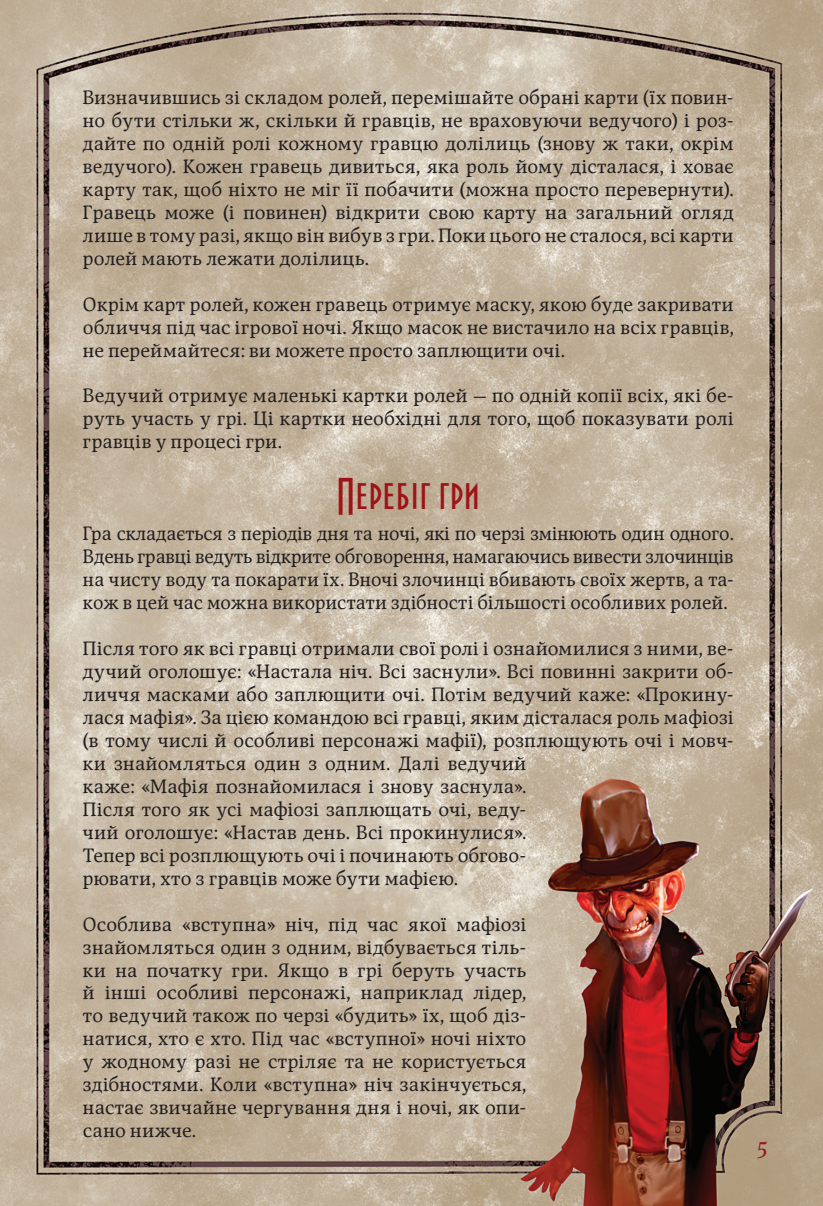
<style>
.page{position:relative;width:823px;height:1206px;background:#fff}
.page>*{position:absolute;margin:0;border:0;box-sizing:border-box;transform-origin:0 0}
.t1{font:33.75px "Bankir Retro";color:#9c1418}
.t2{font:22.5px "Mirandolina Calligr Two";color:#9c1418}
.t3{font:19.12px/22.9px "Mirandolina";letter-spacing:.02em;color:#231f20;text-align:justify}
</style>
<div class="page">
<img style="left:0;top:0;width:823px;height:1205px">
<p class="t3" style="left:83px;top:86px;width:652px">Визначившись зі складом ролей, перемішайте обрані карти (їх повин&shy;но бути стільки ж, скільки й гравців, не враховуючи ведучого) і роз&shy;дайте по одній ролі кожному гравцю долілиць (знову ж таки, окрім ведучого). Кожен гравець дивиться, яка роль йому дісталася, і ховає карту так, щоб ніхто не міг її побачити (можна просто перевернути).<br>Гравець може (і повинен) відкрити свою карту на загальний огляд лише в тому разі, якщо він вибув з гри. Поки цього не сталося, всі карти ролей мають лежати долілиць.</p>
<p class="t3" style="left:83px;top:293px;width:652px">Окрім карт ролей, кожен гравець отримує маску, якою буде закривати обличчя під час ігрової ночі. Якщо масок не вистачило на всіх гравців, не переймайтеся: ви можете просто заплющити очі.</p>
<p class="t3" style="left:83px;top:385px;width:652px">Ведучий отримує маленькі картки ролей — по одній копії всіх, які бе&shy;руть участь у грі. Ці картки необхідні для того, щоб показувати ролі гравців у процесі гри.</p>
<h1 class="t1" style="left:336px;top:468px;width:145px">Перебіг гри</h1>
<p class="t3" style="left:83px;top:522px;width:652px">Гра складається з періодів дня та ночі, які по черзі змінюють один одного.<br>Вдень гравці ведуть відкрите обговорення, намагаючись вивести злочинців на чисту воду та покарати їх. Вночі злочинці вбивають своїх жертв, а та&shy;кож в цей час можна використати здібності більшості особливих ролей.</p>
<p class="t3" style="left:83px;top:637px;width:652px;text-align:left">Після того як всі гравці отримали свої ролі і ознайомилися з ними, ве&shy;дучий оголошує: «Настала ніч. Всі заснули». Всі повинні закрити об&shy;личчя масками або заплющити очі. Потім ведучий каже: «Прокину&shy;лася мафія». За цією командою всі гравці, яким дісталася роль мафіозі (в тому числі й особливі персонажі мафії), розплющують очі і мовч&shy;ки знайомляться один з одним. Далі ведучий<br>каже: «Мафія познайомилася і знову заснула».<br>Після того як усі мафіозі заплющать очі, веду-<br>чий оголошує: «Настав день. Всі прокинулися».<br>Тепер всі розплющують очі і починають обгово-<br>рювати, хто з гравців може бути мафією.</p>
<p class="t3" style="left:83px;top:913px;width:445px">Особлива «вступна» ніч, під час якої мафіозі знайомляться один з одним, відбувається тіль&shy;ки на початку гри. Якщо в грі беруть участь й інші особливі персонажі, наприклад лідер, то ведучий також по черзі «будить» їх, щоб діз&shy;натися, хто є хто. Під час «вступної» ночі ніхто у жодному разі не стріляє та не користується здібностями. Коли «вступна» ніч закінчується, настає звичайне чергування дня і ночі, як опи&shy;сано нижче.</p>
<p class="t2" style="left:756px;top:1136px;width:13px">5</p>
</div>
